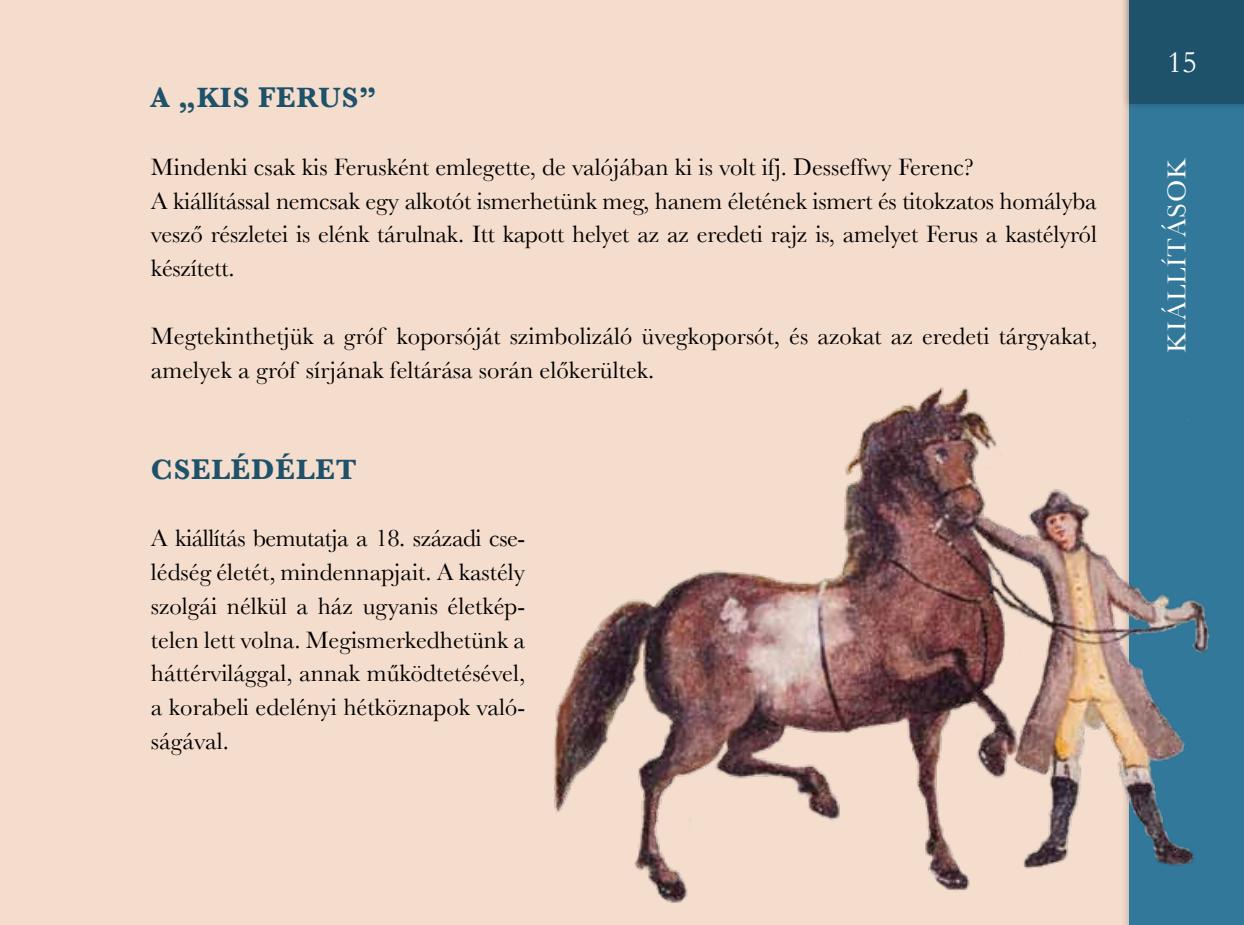
<style>
.page{position:relative;width:1244px;height:925px;background:#f4ddcd}
.page>*{position:absolute;margin:0;border:0;box-sizing:border-box;transform-origin:0 0}
.t1{font:31.5px "Garamond";color:#fff}
.t2{font:700 29.25px "Baskerville";letter-spacing:.03em;color:#1e526a}
.t3{font:27px "Baskerville";letter-spacing:.03em;color:#fff}
.t4{font:24.75px/33.8px "Baskerville";color:#000}
</style>
<div class="page">
<div style="left:1129px;top:0;width:115px;height:925px;background:#32789b"></div>
<div style="left:1121px;top:0;width:123px;height:112px;background:#000;opacity:.25"></div>
<div style="left:1129px;top:0;width:115px;height:104px;background:#1e526a"></div>
<img style="left:554px;top:298px;width:656px;height:627px">
<p class="t2" style="left:151px;top:81px;width:227px">A „KIS FERUS”</p>
<p class="t4" style="left:151px;top:150px;width:947px">Mindenki csak kis Ferusként emlegette, de valójában ki is volt ifj. Desseffwy Ferenc?<br>A kiállítással nemcsak egy alkotót ismerhetünk meg, hanem életének ismert és titokzatos homályba vesző részletei is elénk tárulnak. Itt kapott helyet az az eredeti rajz is, amelyet Ferus a kastélyról készített.</p>
<p class="t4" style="left:151px;top:319px;width:948px">Megtekinthetjük a gróf koporsóját szimbolizáló üvegkoporsót, és azokat az eredeti tárgyakat, amelyek a gróf sírjának feltárása során előkerültek.</p>
<p class="t2" style="left:151px;top:452px;width:207px">CSELÉDÉLET</p>
<p class="t4" style="left:151px;top:521px;width:376px;text-align:justify">A kiállítás bemutatja a 18. századi cse&shy;lédség életét, mindennapjait. A kastély szolgái nélkül a ház ugyanis életkép&shy;telen lett volna. Megismerkedhetünk a háttérvilággal, annak működtetésével, a korabeli edelényi hétköznapok való&shy;ságával.</p>
<p class="t1" style="left:1167px;top:43px;width:31px">15</p>
<p class="t3" style="left:1161px;top:352px;width:187px;rotate:-90deg">kiállítás ok</p>
</div>
